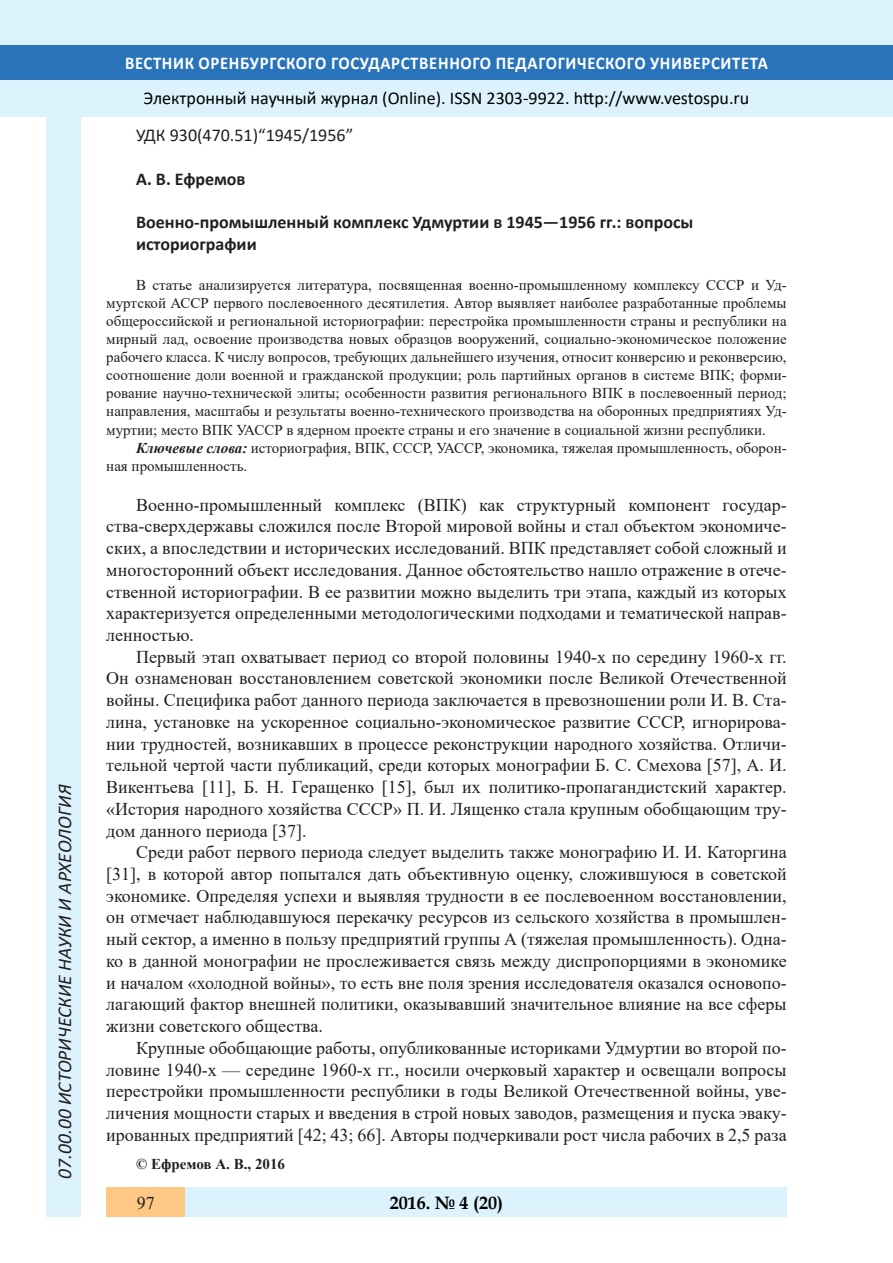
<style>
.page{position:relative;width:893px;height:1263px;background:#fff}
.page>*{position:absolute;margin:0;border:0;box-sizing:border-box;transform-origin:0 0}
.t1{font:italic 19.5px "Calibri";color:#231f20}
.Стиль2{font:18px/21.8px "Times New Roman";color:#231f20;text-align:justify}
.Заголовок_2{font:700 18px/21.8px "Calibri";color:#231f20}
.t2{font:18px "Calibri";color:#000}
.t3{font:700 18px "Calibri";letter-spacing:.04em;color:#fff;scale:.93 1}
.Заголовок_2-2{font:18px "Calibri";color:#231f20}
.t4{font:700 18px "Book Antiqua";color:#000}
.литература{font:15px/18.1px "Times New Roman";color:#231f20;text-align:justify}
.Стиль2-2{font:700 15px "Times New Roman";color:#231f20}
.s1{font-weight:700;font-style:italic}
</style>
<div class="page">
<div style="left:0;top:0;width:893px;height:116px;background:#dcf2fc"></div>
<div style="left:0;top:45px;width:893px;height:34px;background:#2873ba"></div>
<div style="left:47px;top:116px;width:34px;height:1101px;background:#dcf2fc"></div>
<div style="left:106px;top:1188px;width:681px;height:29px;background:#dcf2fc"></div>
<div style="left:106px;top:1188px;width:79px;height:29px;background:#fdc784"></div>
<p class="t1" style="left:51px;top:1179px;width:395px;rotate:-90deg">07.00.00 ИСТОРИЧЕСКИЕ НАУКИ И АРХЕОЛОГИЯ</p>
<p class="t1" style="left:51px;top:1105px;width:206px;rotate:-90deg">БИОЛОГИЧЕСКИЕ НАУКИ</p>
<p class="t1" style="left:51px;top:1169px;width:11px;rotate:-90deg">3</p>
<p class="t3" style="left:125px;top:50px;width:693px">ВЕСТНИК ОРЕНБУРГСКОГО ГОСУДАРСТВЕННОГО ПЕДАГОГИЧЕСКОГО УНИВЕРСИТЕТА</p>
<p class="t2" style="left:144px;top:85px;width:607px">Электронный научный журнал (Online). ISSN 2303-9922. http://www.vestospu.ru</p>
<p class="t2" style="left:583px;top:85px;width:13px">t</p>
<p class="Заголовок_2-2" style="left:136px;top:123px;width:219px">УДК 930(470.51)“1945/1956”</p>
<p class="Заголовок_2" style="left:136px;top:167px;width:111px">А. В. Ефремов</p>
<p class="Заголовок_2" style="left:136px;top:211px;width:559px">Военно-промышленный комплекс Удмуртии в 1945—1956 гг.: вопросы историографии</p>
<p class="литература" style="left:106px;top:275px;width:682px;text-indent:30px">В статье анализируется литература, посвященная военно-промышленному комплексу СССР и Уд&shy;муртской АССР первого послевоенного десятилетия. Автор выявляет наиболее разработанные проблемы общероссийской и региональной историографии: перестройка промышленности страны и республики на мирный лад, освоение производства новых образцов вооружений, социально-экономическое положение рабочего класса. К числу вопросов, требующих дальнейшего изучения, относит конверсию и реконверсию, соотношение доли военной и гражданской продукции; роль партийных органов в системе ВПК; форми&shy;рование научно-технической элиты; особенности развития регионального ВПК в послевоенный период; направления, масштабы и результаты военно-технического производства на оборонных предприятиях Уд&shy;муртии; место ВПК УАССР в ядерном проекте страны и его значение в социальной жизни республики.</p>
<p class="литература" style="left:106px;top:438px;width:682px;text-indent:30px"><span class="s1">Ключевые слова:</span> историография, ВПК, СССР, УАССР, экономика, тяжелая промышленность, оборон&shy;ная промышленность.</p>
<p class="Стиль2" style="left:106px;top:493px;width:682px;text-indent:30px">Военно-промышленный комплекс (ВПК) как структурный компонент государ&shy;ства-сверхдержавы сложился после Второй мировой войны и стал объектом экономиче&shy;ских, а впоследствии и исторических исследований. ВПК представляет собой сложный и многосторонний объект исследования. Данное обстоятельство нашло отражение в отече&shy;ственной историографии. В ее развитии можно выделить три этапа, каждый из которых характеризуется определенными методологическими подходами и тематической направ&shy;ленностью.</p>
<p class="Стиль2" style="left:106px;top:645px;width:682px;text-indent:30px">Первый этап охватывает период со второй половины 1940-х по середину 1960-х гг.<br>Он ознаменован восстановлением советской экономики после Великой Отечественной войны. Специфика работ данного периода заключается в превозношении роли И. В. Ста&shy;лина, установке на ускоренное социально-экономическое развитие СССР, игнорирова&shy;нии трудностей, возникавших в процессе реконструкции народного хозяйства. Отличи&shy;тельной чертой части публикаций, среди которых монографии Б. С. Смехова [57], А. И.<br>Викентьева [11], Б. Н. Геращенко [15], был их политико-пропагандистский характер. «История народного хозяйства СССР» П. И. Лященко стала крупным обобщающим тру&shy;дом данного периода [37].</p>
<p class="Стиль2" style="left:106px;top:841px;width:682px;text-indent:30px">Среди работ первого периода следует выделить также монографию И. И. Каторгина [31], в которой автор попытался дать объективную оценку, сложившуюся в советской экономике. Определяя успехи и выявляя трудности в ее послевоенном восстановлении, он отмечает наблюдавшуюся перекачку ресурсов из сельского хозяйства в промышлен&shy;ный сектор, а именно в пользу предприятий группы А (тяжелая промышленность). Одна&shy;ко в данной монографии не прослеживается связь между диспропорциями в экономике и началом «холодной войны», то есть вне поля зрения исследователя оказался основопо&shy;лагающий фактор внешней политики, оказывавший значительное влияние на все сферы жизни советского общества.</p>
<p class="Стиль2" style="left:106px;top:1036px;width:682px;text-indent:30px">Крупные обобщающие работы, опубликованные историками Удмуртии во второй по&shy;ловине 1940-х — середине 1960-х гг., носили очерковый характер и освещали вопросы перестройки промышленности республики в годы Великой Отечественной войны, уве&shy;личения мощности старых и введения в строй новых заводов, размещения и пуска эваку&shy;ированных предприятий [42; 43; 66]. Авторы подчеркивали рост числа рабочих в 2,5 раза</p>
<p class="Стиль2-2" style="left:136px;top:1153px;width:150px">© Ефремов А. В., 2016</p>
<p class="t4" style="left:390px;top:1190px;width:115px">2016. № 4 (20)</p>
<p class="Стиль2" style="left:137px;top:1191px;width:19px">97</p>
<p class="t4" style="left:460px;top:1190px;width:39px">3 19</p>
</div>
